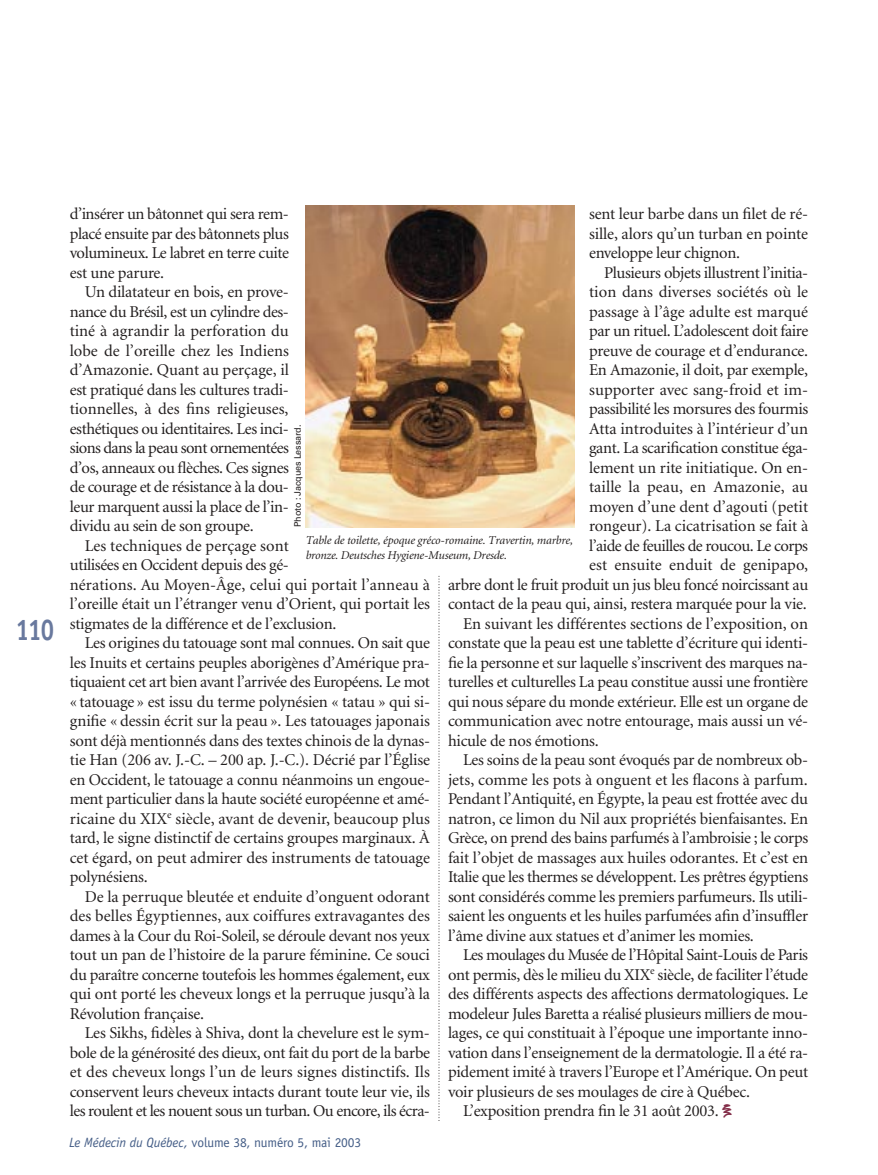
<style>
.page{position:relative;width:878px;height:1175px;background:#fff}
.page>*{position:absolute;margin:0;border:0;box-sizing:border-box;transform-origin:0 0}
.t1{font:700 30px "Officina Sans";color:#69799e;scale:.8 1}
.t2{font:16.5px/19.5px "Minion";letter-spacing:-.015em;color:#231f1f;text-align:justify}
.t3{font:16.5px "Minion";letter-spacing:.005em;color:#231f1f}
.t4{font:13.5px "Officina Sans";letter-spacing:-.01em;color:#455e87}
.t5{font:italic 12px/15px "Minion";letter-spacing:-.01em;color:#231f1f}
.t6{font:9px "Univers";letter-spacing:-.015em;color:#231f1f}
.s1{font-family:"Mini Pics Confetti";font-weight:800;color:#842f4a}
.s2{font-style:italic}
</style>
<div class="page">
<svg style="left:438px;top:576px;width:1px;height:543px"></svg>
<img style="left:305px;top:206px;width:269px;height:321px">
<h1 class="t1" style="left:16px;top:618px;width:49px">110</h1>
<p class="t2" style="left:589px;top:205px;width:221px">sent leur barbe dans un filet de ré&shy;sille, alors qu’un turban en pointe enveloppe leur chignon.</p>
<p class="t2" style="left:604px;top:264px;width:205px">Plusieurs objets illustrent l’initia-</p>
<p class="t3" style="left:589px;top:285px;width:220px">tion dans diverses sociétés où le</p>
<p class="t3" style="left:589px;top:305px;width:221px">passage à l’âge adulte est marqué</p>
<p class="t2" style="left:589px;top:322px;width:221px">par un rituel. L’adolescent doit faire</p>
<p class="t2" style="left:589px;top:342px;width:220px">preuve de courage et d’endurance.</p>
<p class="t2" style="left:589px;top:361px;width:221px">En Amazonie, il doit, par exemple,</p>
<p class="t3" style="left:589px;top:383px;width:220px">supporter avec sang-froid et im-</p>
<p class="t2" style="left:589px;top:400px;width:221px">passibilité les morsures des fourmis</p>
<p class="t2" style="left:589px;top:420px;width:221px">Atta introduites à l’intérieur d’un</p>
<p class="t2" style="left:589px;top:439px;width:221px">gant. La scarification constitue éga-</p>
<p class="t2" style="left:589px;top:459px;width:221px">lement un rite initiatique. On en-</p>
<p class="t3" style="left:589px;top:480px;width:220px">taille la peau, en Amazonie, au</p>
<p class="t2" style="left:589px;top:498px;width:220px">moyen d’une dent d’agouti (petit</p>
<p class="t2" style="left:589px;top:517px;width:221px">rongeur). La cicatrisation se fait à</p>
<p class="t2" style="left:589px;top:537px;width:220px">l’aide de feuilles de roucou. Le corps</p>
<p class="t3" style="left:589px;top:558px;width:221px">est ensuite enduit de genipapo,</p>
<p class="t2" style="left:448px;top:576px;width:362px">arbre dont le fruit produit un jus bleu foncé noircissant au</p>
<p class="t2" style="left:448px;top:595px;width:360px">contact de la peau qui, ainsi, restera marquée pour la vie.</p>
<p class="t2" style="left:463px;top:615px;width:346px">En suivant les différentes sections de l’exposition, on</p>
<p class="t2" style="left:448px;top:634px;width:362px">constate que la peau est une tablette d’écriture qui identi-</p>
<p class="t2" style="left:448px;top:654px;width:362px">fie la personne et sur laquelle s’inscrivent des marques na-</p>
<p class="t2" style="left:448px;top:673px;width:361px">turelles et culturelles La peau constitue aussi une frontière</p>
<p class="t2" style="left:448px;top:693px;width:362px">qui nous sépare du monde extérieur. Elle est un organe de</p>
<p class="t2" style="left:448px;top:712px;width:361px">communication avec notre entourage, mais aussi un vé-</p>
<p class="t2" style="left:448px;top:732px;width:152px">hicule de nos émotions.</p>
<p class="t2" style="left:463px;top:751px;width:347px">Les soins de la peau sont évoqués par de nombreux ob-</p>
<p class="t3" style="left:448px;top:773px;width:361px">jets, comme les pots à onguent et les flacons à parfum.</p>
<p class="t2" style="left:448px;top:790px;width:361px">Pendant l’Antiquité, en Égypte, la peau est frottée avec du</p>
<p class="t2" style="left:448px;top:810px;width:362px">natron, ce limon du Nil aux propriétés bienfaisantes. En</p>
<p class="t2" style="left:448px;top:829px;width:361px">Grèce, on prend des bains parfumés à l’ambroisie ; le corps</p>
<p class="t2" style="left:448px;top:849px;width:361px">fait l’objet de massages aux huiles odorantes. Et c’est en</p>
<p class="t2" style="left:448px;top:868px;width:362px">Italie que les thermes se développent. Les prêtres égyptiens</p>
<p class="t2" style="left:448px;top:888px;width:362px">sont considérés comme les premiers parfumeurs. Ils utili-</p>
<p class="t2" style="left:448px;top:907px;width:361px">saient les onguents et les huiles parfumées afin d’insuffler</p>
<p class="t2" style="left:448px;top:927px;width:307px">l’âme divine aux statues et d’animer les momies.</p>
<p class="t2" style="left:463px;top:946px;width:346px">Les moulages du Musée de l’Hôpital Saint-Louis de Paris</p>
<p class="t2" style="left:448px;top:966px;width:362px">ont permis, dès le milieu du XIX<sup>e</sup> siècle, de faciliter l’étude</p>
<p class="t2" style="left:448px;top:985px;width:361px">des différents aspects des affections dermatologiques. Le</p>
<p class="t2" style="left:448px;top:1005px;width:362px">modeleur Jules Baretta a réalisé plusieurs milliers de mou-</p>
<p class="t2" style="left:448px;top:1024px;width:361px">lages, ce qui constituait à l’époque une importante inno-</p>
<p class="t2" style="left:448px;top:1044px;width:362px">vation dans l’enseignement de la dermatologie. Il a été ra-</p>
<p class="t2" style="left:448px;top:1063px;width:361px">pidement imité à travers l’Europe et l’Amérique. On peut</p>
<p class="t2" style="left:448px;top:1083px;width:303px">voir plusieurs de ses moulages de cire à Québec.</p>
<p class="t2" style="left:463px;top:1102px;width:271px">L’exposition prendra fin le 31 août 2003. <span class="s1">c</span></p>
<p class="t2" style="left:70px;top:205px;width:221px">d’insérer un bâtonnet qui sera rem&shy;placé ensuite par des bâtonnets plus volumineux. Le labret en terre cuite est une parure.</p>
<p class="t2" style="left:70px;top:283px;width:221px;text-indent:15px">Un dilatateur en bois, en prove&shy;nance du Brésil, est un cylindre des&shy;tiné à agrandir la perforation du lobe de l’oreille chez les Indiens d’Amazonie. Quant au perçage, il est pratiqué dans les cultures tradi&shy;tionnelles, à des fins religieuses, esthétiques ou identitaires. Les inci&shy;sions dans la peau sont ornementées d’os, anneaux ou flèches. Ces signes de courage et de résistance à la dou&shy;leur marquent aussi la place de l’in&shy;dividu au sein de son groupe.</p>
<p class="t2" style="left:70px;top:537px;width:362px;text-align:left;text-indent:15px">Les techniques de perçage sont<br>utilisées en Occident depuis des gé-<br>nérations. Au Moyen-Âge, celui qui portait l’anneau à l’oreille était un l’étranger venu d’Orient, qui portait les stigmates de la différence et de l’exclusion.</p>
<p class="t2" style="left:70px;top:634px;width:362px;text-indent:15px">Les origines du tatouage sont mal connues. On sait que les Inuits et certains peuples aborigènes d’Amérique pra&shy;tiquaient cet art bien avant l’arrivée des Européens. Le mot « tatouage » est issu du terme polynésien « tatau » qui si&shy;gnifie « dessin écrit sur la peau ». Les tatouages japonais sont déjà mentionnés dans des textes chinois de la dynas&shy;tie Han (206 av. J.-C. – 200 ap. J.-C.). Décrié par l’Église en Occident, le tatouage a connu néanmoins un engoue&shy;ment particulier dans la haute société européenne et amé&shy;ricaine du XIX<sup>e</sup> siècle, avant de devenir, beaucoup plus tard, le signe distinctif de certains groupes marginaux. À cet égard, on peut admirer des instruments de tatouage polynésiens.</p>
<p class="t2" style="left:70px;top:888px;width:362px;text-indent:15px">De la perruque bleutée et enduite d’onguent odorant des belles Égyptiennes, aux coiffures extravagantes des dames à la Cour du Roi-Soleil, se déroule devant nos yeux tout un pan de l’histoire de la parure féminine. Ce souci du paraître concerne toutefois les hommes également, eux qui ont porté les cheveux longs et la perruque jusqu’à la Révolution française.</p>
<p class="t2" style="left:70px;top:1024px;width:362px;text-indent:15px">Les Sikhs, fidèles à Shiva, dont la chevelure est le sym&shy;bole de la générosité des dieux, ont fait du port de la barbe et des cheveux longs l’un de leurs signes distinctifs. Ils conservent leurs cheveux intacts durant toute leur vie, ils les roulent et les nouent sous un turban. Ou encore, ils écra-</p>
<p class="t6" style="left:294px;top:527px;width:104px;rotate:-90deg">Photo : Jacques Lessard.</p>
<p class="t5" style="left:305px;top:533px;width:268px">Table de toilette, époque gréco-romaine. Travertin, marbre, bronze. Deutsches Hygiene-Museum, Dresde.</p>
<p class="t4" style="left:69px;top:1137px;width:294px"><span class="s2">Le Médecin du Québec,</span> volume 38, numéro 5, mai 2003</p>
</div>
